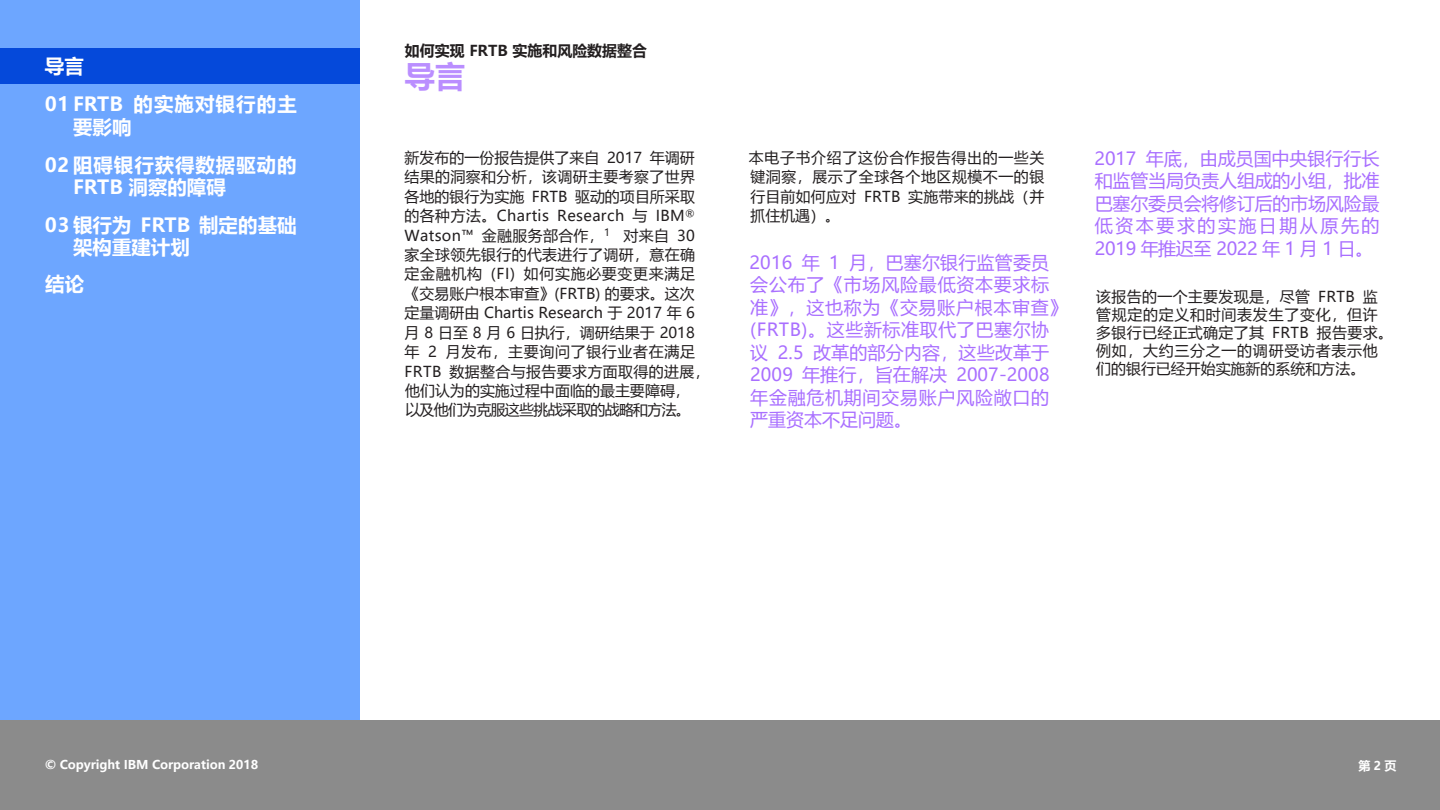
<style>
.page{position:relative;width:1440px;height:810px;background:#fff}
.page>*{position:absolute;margin:0;border:0;box-sizing:border-box;transform-origin:0 0}
.t1{font:700 30px "Microsoft Ya Hei";color:#ba8eff}
.t2{font:700 19.5px/22.5px "Microsoft Ya Hei";letter-spacing:.005em;color:#fff}
.t3{font:700 19.5px/22.5px "Microsoft Ya Hei";letter-spacing:.045em;color:#fff}
.t4{font:700 19.5px/22.5px "Microsoft Ya Hei";letter-spacing:.055em;color:#fff}
.t5{font:18px/22.5px "Microsoft Ya Hei";letter-spacing:.015em;color:#a96fff}
.t6{font:15px/19.5px "Microsoft Ya Hei";letter-spacing:.025em;color:#231f20}
.t7{font:15px/19.5px "Microsoft Ya Hei";letter-spacing:-.035em;color:#231f20}
.t8{font:700 15px "Microsoft Ya Hei";color:#231f20}
.Slide{font:700 12px "Microsoft Ya Hei";color:#fff}
</style>
<div class="page">
<div style="left:0;top:0;width:360px;height:48px;background:#6da6ff"></div>
<div style="left:0;top:303px;width:360px;height:417px;background:#6da6ff"></div>
<div style="left:0;top:720px;width:1440px;height:90px;background:#8b8b8b"></div>
<div style="left:0;top:48px;width:360px;height:37px;background:#0549da"></div>
<div style="left:0;top:145px;width:360px;height:61px;background:#6da6ff"></div>
<div style="left:0;top:84px;width:360px;height:62px;background:#6da6ff"></div>
<div style="left:0;top:206px;width:360px;height:61px;background:#6da6ff"></div>
<div style="left:0;top:267px;width:360px;height:36px;background:#6da6ff"></div>
<p class="t2" style="left:45px;top:54px;width:40px">导言</p>
<p class="t4" style="left:73px;top:92px;width:225px;text-indent:-28px">01 FRTB 的实施对银行的主要影响</p>
<p class="t3" style="left:73px;top:153px;width:225px;text-indent:-28px">02 阻碍银行获得数据驱动的<br>FRTB 洞察的障碍</p>
<p class="t2" style="left:73px;top:213px;width:225px;text-indent:-28px">03 银行为 FRTB 制定的基础架构重建计划</p>
<p class="t2" style="left:45px;top:272px;width:40px">结论</p>
<p class="t8" style="left:405px;top:40px;width:244px">如何实现 FRTB 实施和风险数据整合</p>
<h1 class="t1" style="left:405px;top:55px;width:62px">导言</h1>
<p class="t6" style="left:404px;top:147px;width:307px">新发布的一份报告提供了来自 2017 年调研结果的洞察和分析，该调研主要考察了世界各地的银行为实施 FRTB 驱动的项目所采取的各种方法。Chartis Research 与 IBM<sup>®<br></sup>Watson™ 金融服务部合作，<sup>1</sup> 对来自 30家全球领先银行的代表进行了调研，意在确定金融机构 (FI) 如何实施必要变更来满足《交易账户根本审查》(FRTB) 的要求。这次定量调研由 Chartis Research 于 2017 年 6月 8 日至 8 月 6 日执行，调研结果于 2018年 2 月发布，主要询问了银行业者在满足<br>FRTB 数据整合与报告要求方面取得的进展，</p>
<p class="t7" style="left:405px;top:380px;width:287px">他们认为的实施过程中面临的最主要障碍，以及他们为克服这些挑战采取的战略和方法。</p>
<p class="t6" style="left:749px;top:147px;width:297px;text-align:justify">本电子书介绍了这份合作报告得出的一些关键洞察，展示了全球各个地区规模不一的银行目前如何应对 FRTB 实施带来的挑战（并抓住机遇）。</p>
<p class="t5" style="left:749px;top:251px;width:320px">2016 年 1 月，巴塞尔银行监管委员会公布了《市场风险最低资本要求标准》，这也称为《交易账户根本审查》(FRTB)。这些新标准取代了巴塞尔协议 2.5 改革的部分内容，这些改革于<br>2009 年推行，旨在解决 2007-2008年金融危机期间交易账户风险敞口的严重资本不足问题。</p>
<p class="t5" style="left:1094px;top:147px;width:287px;text-align:justify">2017 年底，由成员国中央银行行长和监管当局负责人组成的小组，批准巴塞尔委员会将修订后的市场风险最低资本要求的实施日期从原先的2019 年推迟至 2022 年 1 月 1 日。</p>
<p class="t6" style="left:1096px;top:288px;width:298px;line-height:18px">该报告的一个主要发现是，尽管 FRTB 监管规定的定义和时间表发生了变化，但许多银行已经正式确定了其 FRTB 报告要求。例如，大约三分之一的调研受访者表示他们的银行已经开始实施新的系统和方法。</p>
<p class="Slide" style="left:45px;top:756px;width:215px">© Copyright IBM Corporation 2018</p>
<p class="Slide" style="left:1358px;top:758px;width:39px">第2页</p>
</div>
